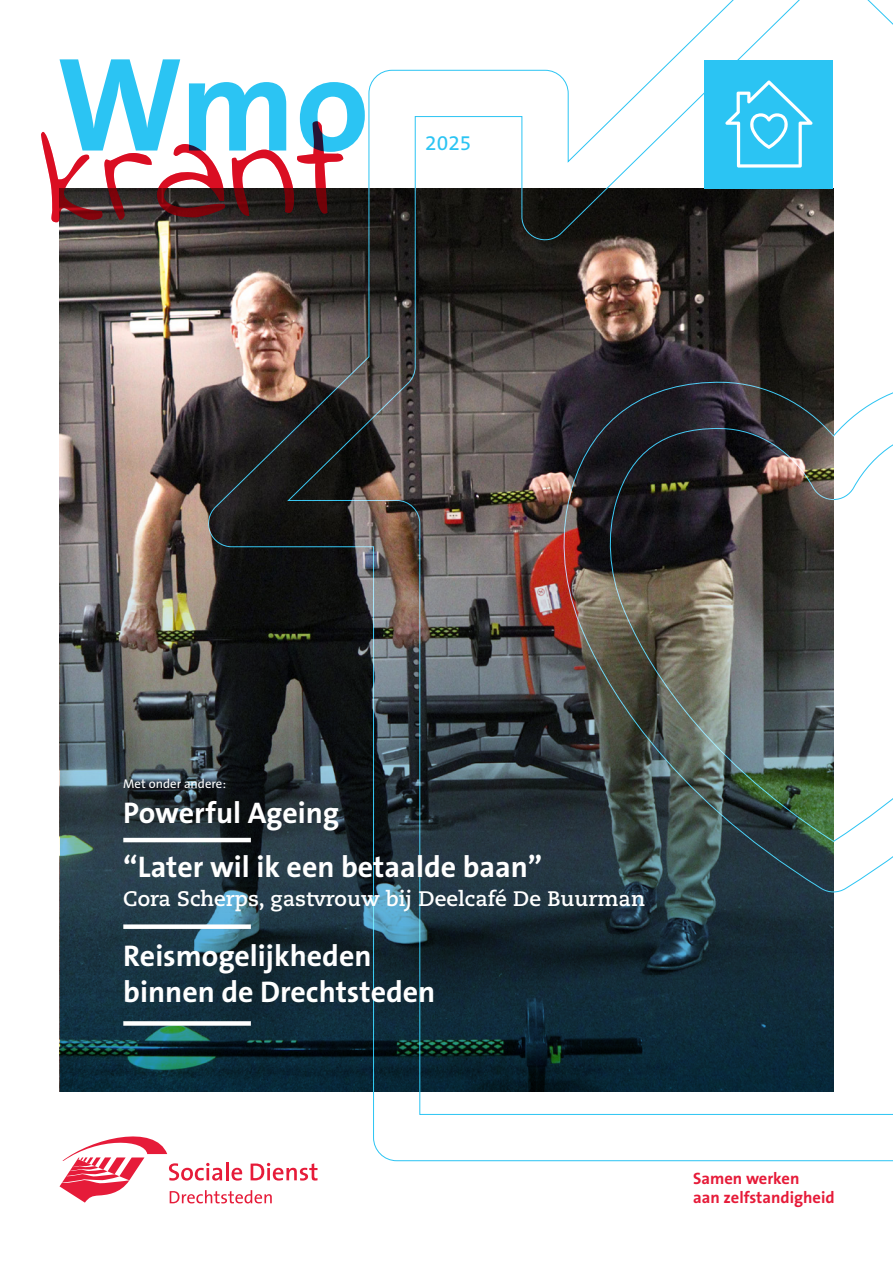
<style>
.page{position:relative;width:893px;height:1263px;background:#fff}
.page>*{position:absolute;margin:0;border:0;box-sizing:border-box;transform-origin:0 0}
.t1{font:700 135px "The Sans B7";color:#2bc4f3}
.Inleiding{font:700 30px "The Sans B7";color:#fff}
.Titel_32pt{font:700 30px "The Sans B7";color:#fff}
.Inleiding-2{font:700 21px "Caecilia CE";color:#fff}
.t2{font:21px "The Sans B5 Plain";color:#2bc4f3}
.t3{font:700 16.5px "The Sans B7";color:#e61b39}
.t4{font:12.75px "The Sans B5 Plain";color:#fff}
</style>
<div class="page">
<img style="left:60px;top:222px;width:147px;height:289px">
<img style="left:60px;top:511px;width:147px;height:580px">
<img style="left:207px;top:0;width:686px;height:1161px">
<img style="left:559px;top:380px;width:334px;height:512px">
<div style="left:704px;top:60px;width:129px;height:129px;background:#2bc4f3"></div>
<svg style="left:725px;top:80px;width:88px;height:88px"></svg>
<svg style="left:41px;top:121px;width:302px;height:101px"></svg>
<hr style="left:123px;top:838px;width:128px;height:4px;background:#fff">
<div style="left:123px;top:924px;width:128px;height:5px;background:#fff"></div>
<div style="left:123px;top:1021px;width:128px;height:5px;background:#fff"></div>
<svg style="left:60px;top:1123px;width:257px;height:80px"></svg>
<p class="t1" style="left:56px;top:34px;width:315px">Wmo</p>
<p class="t2" style="left:425px;top:132px;width:48px">2025</p>
<p class="t4" style="left:123px;top:777px;width:104px">Met onder andere:</p>
<p class="Inleiding" style="left:123px;top:797px;width:217px">Powerful Ageing</p>
<p class="Inleiding" style="left:123px;top:851px;width:420px">“Later wil ik een betaalde baan”</p>
<p class="Inleiding-2" style="left:123px;top:884px;width:523px">Cora Scherps, gastvrouw bij Deelcafé De Buurman</p>
<p class="Titel_32pt" style="left:123px;top:939px;width:250px">Reismogelijkheden</p>
<p class="Titel_32pt" style="left:123px;top:975px;width:314px">binnen de Drechtsteden</p>
<p class="t3" style="left:693px;top:1169px;width:108px">Samen werken</p>
<p class="t3" style="left:693px;top:1189px;width:143px">aan zelfstandigheid</p>
</div>
